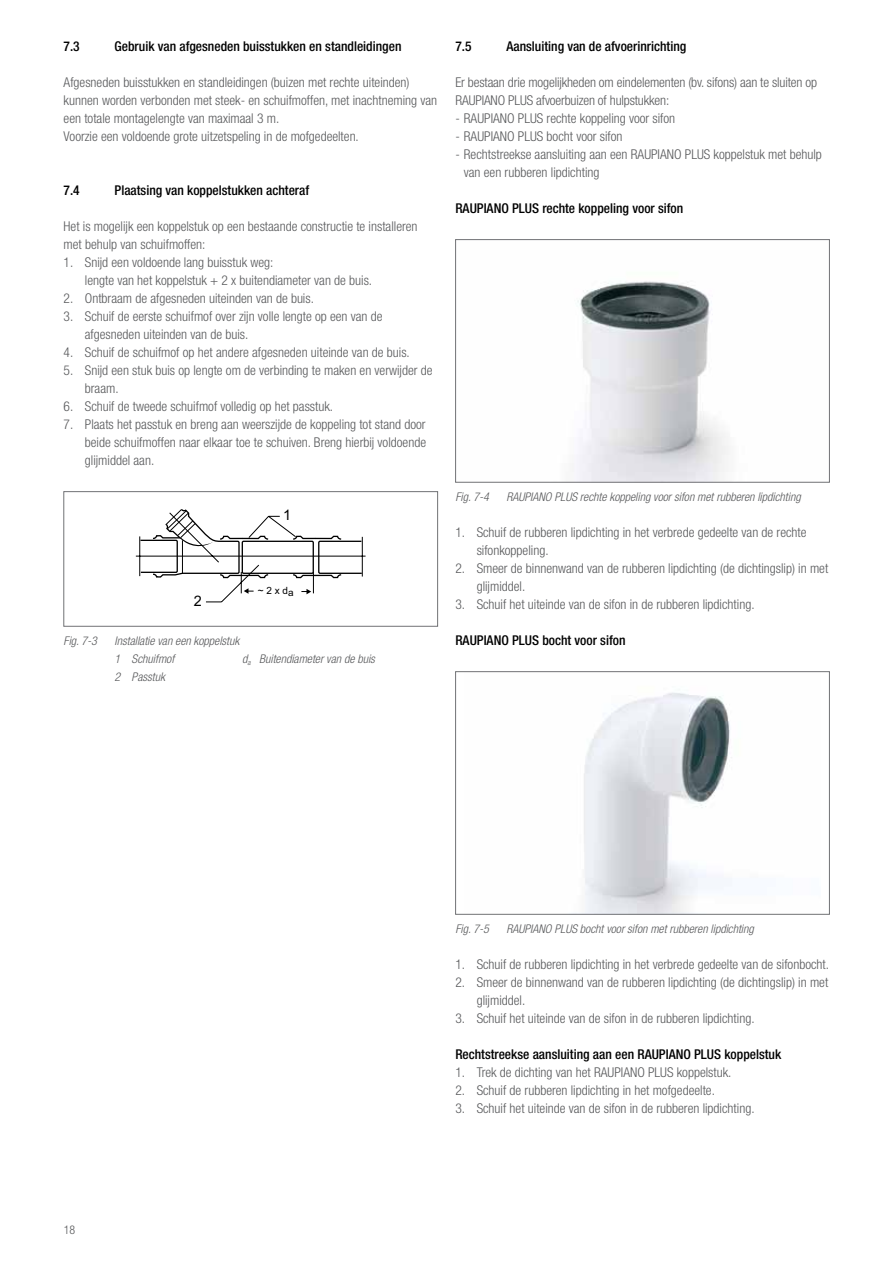
<style>
.page{position:relative;width:893px;height:1263px;background:#fff}
.page>*{position:absolute;margin:0;border:0;box-sizing:border-box;transform-origin:0 0}
.t1{font:14.55px "Arial";color:#000}
.t2{font:300 condensed 13.5px/18px "Helvetica Neue LT Std";color:#58595b}
.t3{font:500 condensed 13.5px "Helvetica Neue LT Std";color:#000}
.t4{font:italic 300 condensed 12px/18px "Helvetica Neue LT Std";color:#58595b}
.t5{font:300 condensed 12px "Helvetica Neue LT Std";color:#58595b}
.t6{font:9.9px "Arial";color:#000}
</style>
<div class="page">
<svg style="left:136px;top:509px;width:230px;height:93px"></svg>
<div style="left:64px;top:491px;width:374px;height:135px;border:1px solid #717275"></div>
<img style="left:577px;top:281px;width:152px;height:199px">
<div style="left:455px;top:239px;width:375px;height:243px;border:1px solid #717275"></div>
<img style="left:584px;top:692px;width:148px;height:220px">
<div style="left:455px;top:671px;width:375px;height:243px;border:1px solid #717275"></div>
<p class="t3" style="left:64px;top:38px;width:18px">7.3</p>
<p class="t3" style="left:115px;top:38px;width:288px">Gebruik van afgesneden buisstukken en standleidingen</p>
<p class="t2" style="left:64px;top:73px;width:375px">Afgesneden buisstukken en standleidingen (buizen met rechte uiteinden) kunnen worden verbonden met steek- en schuifmoffen, met inachtneming van een totale montagelengte van maximaal 3 m.<br>Voorzie een voldoende grote uitzetspeling in de mofgedeelten.</p>
<p class="t3" style="left:64px;top:182px;width:18px">7.4</p>
<p class="t3" style="left:115px;top:182px;width:196px">Plaatsing van koppelstukken achteraf</p>
<p class="t2" style="left:64px;top:217px;width:355px">Het is mogelijk een koppelstuk op een bestaande constructie te installeren met behulp van schuifmoffen:</p>
<p class="t2" style="left:85px;top:253px;width:289px;text-indent:-21px">1. Snijd een voldoende lang buisstuk weg:<br>lengte van het koppelstuk + 2 x buitendiameter van de buis.</p>
<p class="t2" style="left:64px;top:289px;width:252px">2. Ontbraam de afgesneden uiteinden van de buis.</p>
<p class="t2" style="left:85px;top:307px;width:299px;text-indent:-21px">3. Schuif de eerste schuifmof over zijn volle lengte op een van de afgesneden uiteinden van de buis.</p>
<p class="t2" style="left:64px;top:343px;width:348px">4. Schuif de schuifmof op het andere afgesneden uiteinde van de buis.</p>
<p class="t2" style="left:85px;top:361px;width:349px;text-indent:-21px">5. Snijd een stuk buis op lengte om de verbinding te maken en verwijder de braam.</p>
<p class="t2" style="left:64px;top:397px;width:271px">6. Schuif de tweede schuifmof volledig op het passtuk.</p>
<p class="t2" style="left:85px;top:415px;width:343px;text-align:justify;text-indent:-21px">7. Plaats het passtuk en breng aan weerszijde de koppeling tot stand door beide schuifmoffen naar elkaar toe te schuiven. Breng hierbij voldoende glijmiddel aan.</p>
<p class="t1" style="left:194px;top:591px;width:10px">2</p>
<p class="t1" style="left:283px;top:505px;width:10px">1</p>
<p class="t6" style="left:258px;top:583px;width:37px">~ 2 x da</p>
<p class="t4" style="left:64px;top:632px;width:35px">Fig. 7-3</p>
<p class="t4" style="left:115px;top:632px;width:126px">Installatie van een koppelstuk<br>1 Schuifmof</p>
<p class="t4" style="left:242px;top:650px;width:134px">d<sub>a</sub> Buitendiameter van de buis</p>
<p class="t4" style="left:115px;top:668px;width:52px">2 Passtuk</p>
<p class="t3" style="left:455px;top:38px;width:18px">7.5</p>
<p class="t3" style="left:506px;top:38px;width:181px">Aansluiting van de afvoerinrichting</p>
<p class="t2" style="left:455px;top:73px;width:363px">Er bestaan drie mogelijkheden om eindelementen (bv. sifons) aan te sluiten op<br>RAUPIANO PLUS afvoerbuizen of hulpstukken:</p>
<p class="t2" style="left:455px;top:109px;width:221px">- RAUPIANO PLUS rechte koppeling voor sifon</p>
<p class="t2" style="left:455px;top:127px;width:169px">- RAUPIANO PLUS bocht voor sifon</p>
<p class="t2" style="left:464px;top:145px;width:360px;text-indent:-9px">- Rechtstreekse aansluiting aan een RAUPIANO PLUS koppelstuk met behulp van een rubberen lipdichting</p>
<p class="t3" style="left:455px;top:200px;width:229px">RAUPIANO PLUS rechte koppeling voor sifon</p>
<p class="t4" style="left:455px;top:488px;width:35px">Fig. 7-4</p>
<p class="t4" style="left:506px;top:488px;width:296px">RAUPIANO PLUS rechte koppeling voor sifon met rubberen lipdichting</p>
<p class="t2" style="left:477px;top:523px;width:331px;text-indent:-21px">1. Schuif de rubberen lipdichting in het verbrede gedeelte van de rechte sifonkoppeling.</p>
<p class="t2" style="left:477px;top:559px;width:353px;text-indent:-21px">2. Smeer de binnenwand van de rubberen lipdichting (de dichtingslip) in met glijmiddel.</p>
<p class="t2" style="left:455px;top:595px;width:301px">3. Schuif het uiteinde van de sifon in de rubberen lipdichting.</p>
<p class="t3" style="left:455px;top:632px;width:172px">RAUPIANO PLUS bocht voor sifon</p>
<p class="t5" style="left:64px;top:1222px;width:13px">18</p>
<p class="t4" style="left:455px;top:920px;width:35px">Fig. 7-5</p>
<p class="t4" style="left:506px;top:920px;width:249px">RAUPIANO PLUS bocht voor sifon met rubberen lipdichting</p>
<p class="t2" style="left:455px;top:955px;width:375px">1. Schuif de rubberen lipdichting in het verbrede gedeelte van de sifonbocht.</p>
<p class="t2" style="left:477px;top:973px;width:353px;text-indent:-21px">2. Smeer de binnenwand van de rubberen lipdichting (de dichtingslip) in met glijmiddel.</p>
<p class="t2" style="left:455px;top:1009px;width:301px">3. Schuif het uiteinde van de sifon in de rubberen lipdichting.</p>
<p class="t3" style="left:455px;top:1046px;width:327px">Rechtstreekse aansluiting aan een RAUPIANO PLUS koppelstuk</p>
<p class="t2" style="left:455px;top:1063px;width:278px">1. Trek de dichting van het RAUPIANO PLUS koppelstuk.</p>
<p class="t2" style="left:455px;top:1081px;width:261px">2. Schuif de rubberen lipdichting in het mofgedeelte.</p>
<p class="t2" style="left:455px;top:1099px;width:301px">3. Schuif het uiteinde van de sifon in de rubberen lipdichting.</p>
</div>
